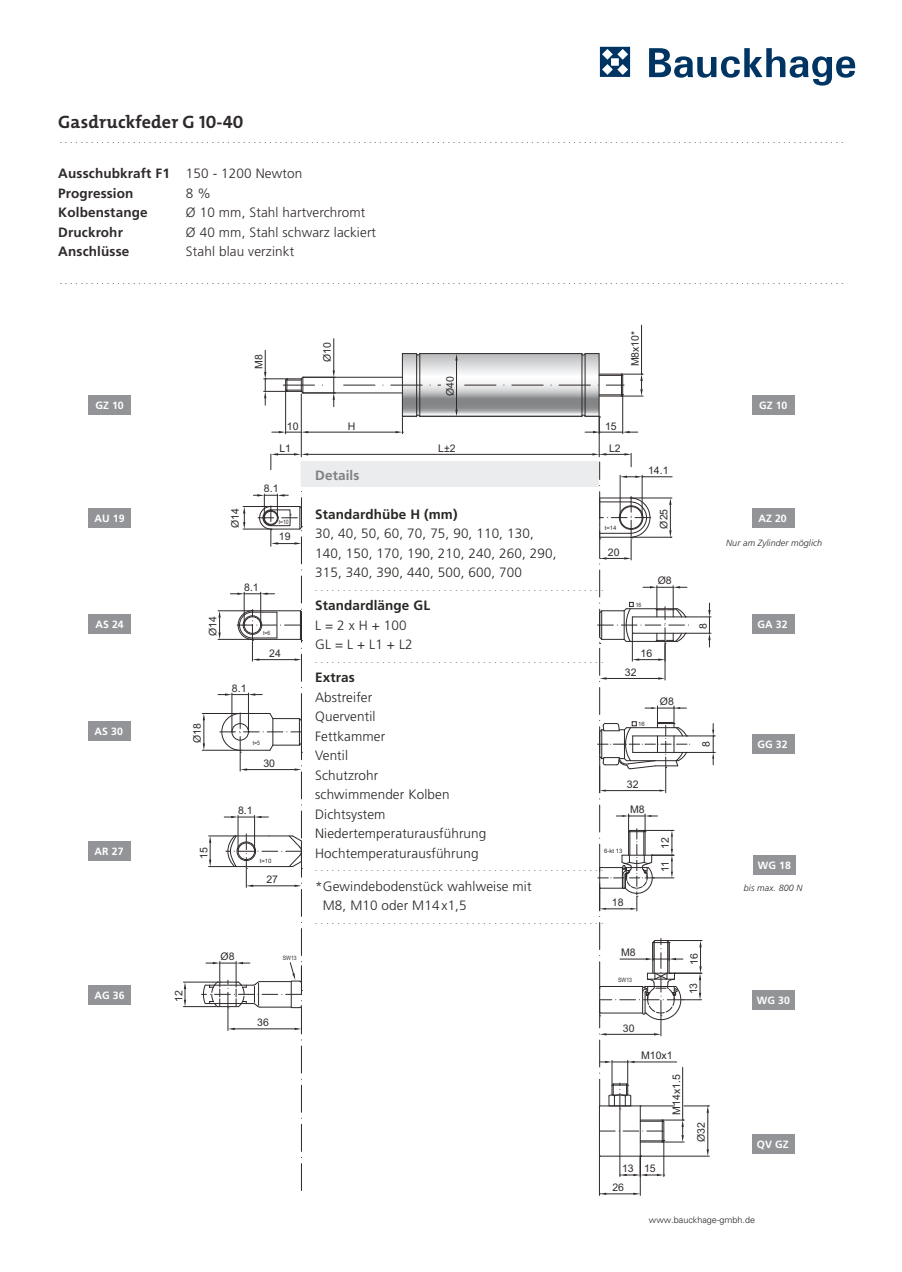
<style>
.page{position:relative;width:902px;height:1272px;background:#fff}
.page>*{position:absolute;margin:0;border:0;box-sizing:border-box;transform-origin:0 0}
.t1{font:700 18px "The Mix";letter-spacing:.01em;color:#2f292b}
.t2{font:300 13.5px/19.5px "Frutiger";letter-spacing:.01em;color:#272724}
.t3{font:700 13.5px/19.5px "Frutiger";letter-spacing:.01em;color:#2f292b}
.t4{font:300 13.5px "Frutiger";letter-spacing:.01em;color:#2f292b}
.t5{font:700 13.5px "Frutiger";letter-spacing:.01em;color:#272724}
.t6{font:700 13.5px "Frutiger";letter-spacing:.01em;color:#7f8082}
.t7{font:10.5px/18.9px "Arial";color:#2e2929}
.t8{font:700 10.5px "Frutiger";letter-spacing:.01em;color:#fff}
.t9{font:italic 300 9px "Frutiger";letter-spacing:.01em;color:#2f292b}
.t10{font:300 9px "Univers";color:#231f20}
.t11{font:6.75px "Univers";color:#2f292b}
.t12{font:6.75px "Univers";color:#272724}
.t13{font:6px "Arial";color:#2e2929;scale:.85 1}
.t14{font:6px "Arial";color:#2e2929}
.s1{font-family:"The Mix Bold Caps";font-weight:400}
.s2{font-weight:300}
</style>
<div class="page">
<svg style="left:600px;top:47px;width:255px;height:39px"></svg>
<hr style="left:640px;top:1157px;width:1px;height:38px;background:#2e2929">
<hr style="left:599px;top:1157px;width:1px;height:38px;background:#2e2929">
<hr style="left:303px;top:377px;width:99px;height:1px;background:#2e2929">
<hr style="left:303px;top:392px;width:99px;height:1px;background:#2e2929">
<hr style="left:285px;top:391px;width:1px;height:43px;background:#2e2929">
<hr style="left:301px;top:394px;width:1px;height:63px;background:#2e2929">
<hr style="left:308px;top:432px;width:87px;height:1px;background:#2e2929">
<hr style="left:599px;top:417px;width:1px;height:40px;background:#2e2929">
<hr style="left:308px;top:454px;width:284px;height:1px;background:#2e2929">
<hr style="left:641px;top:325px;width:1px;height:49px;background:#2e2929">
<hr style="left:333px;top:339px;width:1px;height:31px;background:#2e2929">
<hr style="left:183px;top:981px;width:33px;height:1px;background:#2e2929">
<hr style="left:183px;top:1006px;width:33px;height:1px;background:#2e2929">
<svg style="left:184px;top:982px;width:2px;height:24px"></svg>
<svg style="left:600px;top:1192px;width:40px;height:2px"></svg>
<svg style="left:264px;top:350px;width:62px;height:55px"></svg>
<svg style="left:272px;top:431px;width:36px;height:2px"></svg>
<svg style="left:201px;top:453px;width:107px;height:737px"></svg>
<svg style="left:332px;top:370px;width:3px;height:37px"></svg>
<svg style="left:343px;top:353px;width:300px;height:80px"></svg>
<div style="left:88px;top:395px;width:43px;height:19px;background:#929497"></div>
<div style="left:751px;top:395px;width:43px;height:19px;background:#929497"></div>
<div style="left:88px;top:509px;width:43px;height:19px;background:#929497"></div>
<div style="left:88px;top:614px;width:43px;height:19px;background:#929497"></div>
<div style="left:88px;top:721px;width:43px;height:20px;background:#929497"></div>
<div style="left:88px;top:841px;width:43px;height:19px;background:#929497"></div>
<div style="left:88px;top:985px;width:43px;height:19px;background:#929497"></div>
<div style="left:751px;top:990px;width:43px;height:19px;background:#929497"></div>
<div style="left:751px;top:1133px;width:43px;height:20px;background:#929497"></div>
<div style="left:751px;top:614px;width:43px;height:19px;background:#929497"></div>
<div style="left:751px;top:734px;width:43px;height:19px;background:#929497"></div>
<div style="left:751px;top:509px;width:43px;height:19px;background:#929497"></div>
<div style="left:753px;top:855px;width:42px;height:20px;background:#929497"></div>
<svg style="left:592px;top:453px;width:123px;height:723px"></svg>
<div style="left:302px;top:461px;width:297px;height:26px;background:#ebeced"></div>
<h1 class="t1" style="left:58px;top:106px;width:187px">Gasdruckfeder G <span class="s1">10-40</span></h1>
<h2 class="t3" style="left:58px;top:164px;width:245px">Ausschubkraft F1 <span class="s2">150 - 1200 Newton<br></span>Progression</h2>
<p class="t11" style="left:60px;top:137px;width:784px">......................................................................................................................................................</p>
<h2 class="t4" style="left:186px;top:185px;width:27px">8 %</h2>
<h2 class="t3" style="left:58px;top:203px;width:91px">Kolbenstange</h2>
<h2 class="t4" style="left:186px;top:205px;width:181px">Ø 10 mm, Stahl hartverchromt</h2>
<h2 class="t3" style="left:58px;top:222px;width:66px">Druckrohr</h2>
<h2 class="t4" style="left:186px;top:224px;width:192px">Ø 40 mm, Stahl schwarz lackiert</h2>
<h2 class="t3" style="left:58px;top:241px;width:72px">Anschlüsse</h2>
<h2 class="t4" style="left:186px;top:244px;width:110px">Stahl blau verzinkt</h2>
<p class="t11" style="left:60px;top:277px;width:784px">......................................................................................................................................................</p>
<h3 class="t7" style="left:249px;top:369px;width:16px;rotate:-90deg">M8</h3>
<h3 class="t7" style="left:318px;top:362px;width:21px;rotate:-90deg">Ø10</h3>
<h3 class="t7" style="left:440px;top:396px;width:21px;rotate:-90deg">Ø40</h3>
<h3 class="t7" style="left:625px;top:366px;width:37px;rotate:-90deg">M8x10*</h3>
<h3 class="t8" style="left:95px;top:399px;width:30px">GZ 10</h3>
<h3 class="t8" style="left:759px;top:399px;width:30px">GZ 10</h3>
<h3 class="t7" style="left:287px;top:416px;width:13px">10</h3>
<h3 class="t7" style="left:348px;top:416px;width:9px">H</h3>
<h3 class="t7" style="left:279px;top:439px;width:13px">L1</h3>
<h3 class="t7" style="left:438px;top:439px;width:19px">L±2</h3>
<h3 class="t7" style="left:609px;top:439px;width:13px">L2</h3>
<h3 class="t7" style="left:605px;top:416px;width:13px">15</h3>
<h3 class="t8" style="left:94px;top:512px;width:32px">AU 19</h3>
<h3 class="t8" style="left:95px;top:618px;width:30px">AS 24</h3>
<h3 class="t8" style="left:94px;top:725px;width:30px">AS 30</h3>
<h3 class="t8" style="left:94px;top:845px;width:31px">AR 27</h3>
<h3 class="t7" style="left:225px;top:528px;width:21px;rotate:-90deg">Ø14</h3>
<h3 class="t7" style="left:264px;top:478px;width:16px">8.1</h3>
<p class="t13" style="left:278px;top:518px;width:13px">t=10</p>
<h3 class="t7" style="left:279px;top:527px;width:13px">19</h3>
<h3 class="t7" style="left:203px;top:636px;width:21px;rotate:-90deg">Ø14</h3>
<h3 class="t7" style="left:188px;top:742px;width:21px;rotate:-90deg">Ø18</h3>
<h3 class="t7" style="left:244px;top:578px;width:16px">8.1</h3>
<p class="t13" style="left:263px;top:629px;width:10px">t=6</p>
<h3 class="t7" style="left:232px;top:679px;width:16px">8.1</h3>
<h3 class="t7" style="left:269px;top:644px;width:13px">24</h3>
<p class="t13" style="left:253px;top:739px;width:10px">t=5</p>
<h3 class="t7" style="left:263px;top:754px;width:13px">30</h3>
<h3 class="t7" style="left:194px;top:859px;width:13px;rotate:-90deg">15</h3>
<h3 class="t7" style="left:238px;top:801px;width:16px">8.1</h3>
<p class="t14" style="left:260px;top:857px;width:13px">t=10</p>
<h3 class="t7" style="left:266px;top:870px;width:13px">27</h3>
<h3 class="t7" style="left:648px;top:461px;width:22px">14.1</h3>
<h3 class="t7" style="left:654px;top:528px;width:21px;rotate:-90deg">Ø25</h3>
<h2 class="t6" style="left:315px;top:467px;width:46px">Details</h2>
<h2 class="t5" style="left:315px;top:506px;width:144px">Standardhübe H (mm)</h2>
<h2 class="t2" style="left:315px;top:524px;width:243px">30, 40, 50, 60, 70, 75, 90, 110, 130,<br>140, 150, 170, 190, 210, 240, 260, 290,<br>315, 340, 390, 440, 500, 600, 700</h2>
<p class="t12" style="left:315px;top:584px;width:290px">....................................................</p>
<h2 class="t5" style="left:315px;top:597px;width:116px">Standardlänge GL</h2>
<h2 class="t2" style="left:315px;top:615px;width:99px">L = 2 x H + 100<br>GL = L + L1 + L2</h2>
<p class="t12" style="left:315px;top:656px;width:290px">....................................................</p>
<h2 class="t5" style="left:315px;top:669px;width:41px">Extras</h2>
<h2 class="t2" style="left:315px;top:687px;width:173px">Abstreifer<br>Querventil<br>Fettkammer<br>Ventil<br>Schutzrohr<br>schwimmender Kolben<br>Dichtsystem<br>Niedertemperaturausführung<br>Hochtemperaturausführung</h2>
<p class="t12" style="left:315px;top:864px;width:290px">....................................................</p>
<h2 class="t2" style="left:323px;top:876px;width:210px;text-indent:-8px">* Gewindebodenstück wahlweise mit<br>M8, M10 oder M14 x1,5</h2>
<p class="t12" style="left:315px;top:917px;width:290px">....................................................</p>
<p class="t14" style="left:604px;top:524px;width:13px">t=14</p>
<h3 class="t7" style="left:608px;top:542px;width:13px">20</h3>
<h3 class="t7" style="left:657px;top:571px;width:16px">Ø8</h3>
<p class="t13" style="left:635px;top:601px;width:8px">16</p>
<h3 class="t7" style="left:640px;top:644px;width:13px">16</h3>
<h3 class="t7" style="left:624px;top:662px;width:13px">32</h3>
<h3 class="t7" style="left:660px;top:692px;width:16px">Ø8</h3>
<p class="t14" style="left:638px;top:720px;width:8px">16</p>
<h3 class="t7" style="left:626px;top:774px;width:13px">32</h3>
<h3 class="t7" style="left:630px;top:799px;width:16px">M8</h3>
<h3 class="t7" style="left:655px;top:871px;width:36px;rotate:-90deg">11 12</h3>
<p class="t14" style="left:604px;top:847px;width:20px">6-kt 13</p>
<h3 class="t7" style="left:612px;top:892px;width:13px">18</h3>
<h3 class="t8" style="left:758px;top:512px;width:30px">AZ 20</h3>
<h3 class="t9" style="left:726px;top:537px;width:97px">Nur am Zylinder möglich</h3>
<h3 class="t7" style="left:693px;top:628px;width:7px;rotate:-90deg">8</h3>
<h3 class="t8" style="left:757px;top:618px;width:32px">GA 32</h3>
<h3 class="t7" style="left:696px;top:747px;width:7px;rotate:-90deg">8</h3>
<h3 class="t8" style="left:757px;top:738px;width:32px">GG 32</h3>
<h3 class="t8" style="left:757px;top:859px;width:35px">WG 18</h3>
<h3 class="t9" style="left:743px;top:883px;width:60px">bis max. 800 N</h3>
<h3 class="t7" style="left:221px;top:947px;width:16px">Ø8</h3>
<p class="t13" style="left:283px;top:954px;width:18px">SW13</p>
<h3 class="t7" style="left:621px;top:943px;width:16px">M8</h3>
<h3 class="t7" style="left:684px;top:964px;width:13px;rotate:-90deg">16</h3>
<h3 class="t8" style="left:94px;top:989px;width:32px">AG 36</h3>
<h3 class="t7" style="left:169px;top:1002px;width:13px;rotate:-90deg">12</h3>
<p class="t13" style="left:618px;top:975px;width:18px">SW13</p>
<h3 class="t7" style="left:684px;top:994px;width:13px;rotate:-90deg">13</h3>
<h3 class="t8" style="left:756px;top:993px;width:35px">WG 30</h3>
<h3 class="t7" style="left:257px;top:1013px;width:13px">36</h3>
<h3 class="t7" style="left:622px;top:1018px;width:13px">30</h3>
<h3 class="t7" style="left:641px;top:1046px;width:33px">M10x1</h3>
<h3 class="t7" style="left:667px;top:1114px;width:42px;rotate:-90deg">M14x1.5</h3>
<h3 class="t7" style="left:691px;top:1142px;width:21px;rotate:-90deg">Ø32</h3>
<h3 class="t8" style="left:756px;top:1137px;width:33px">QV GZ</h3>
<h3 class="t7" style="left:612px;top:1159px;width:23px;text-indent:10px">13<br>26</h3>
<h3 class="t7" style="left:644px;top:1159px;width:13px">15</h3>
<h3 class="t10" style="left:649px;top:1214px;width:108px">www.bauckhage-gmbh.de</h3>
</div>
